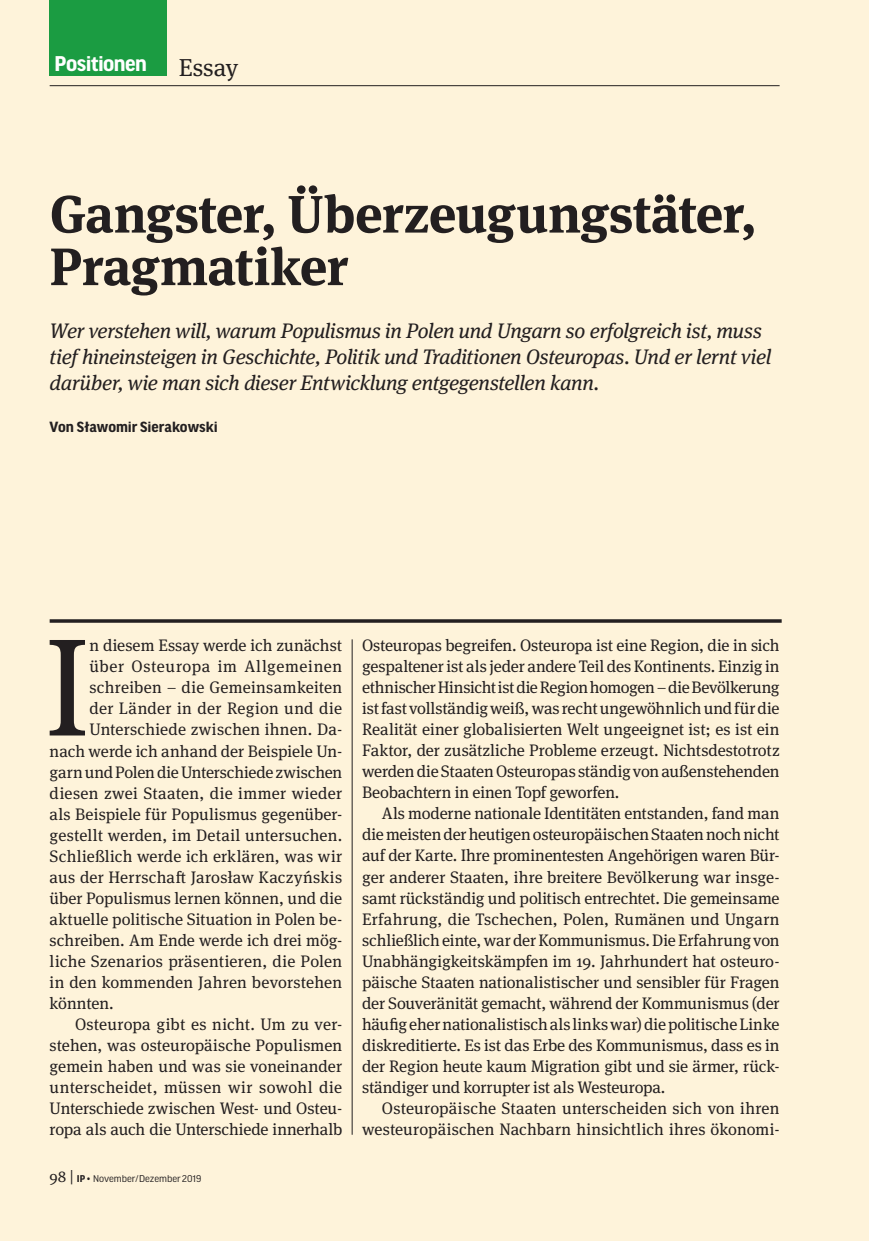
<style>
.page{position:relative;width:869px;height:1241px;background:#fff}
.page>*{position:absolute;margin:0;border:0;box-sizing:border-box;transform-origin:0 0}
.t1{font:138.6px "Meta Serif Pro";color:#231f20}
.t2{font:700 52.5px/52.5px "Meta Serif Pro";letter-spacing:-.015em;color:#231f20}
.t3{font:24.5px "Meta Serif Pro";letter-spacing:-.005em;color:#231f20}
.t4{font:700 22.75px "Good Headline Pro";letter-spacing:-.025em;color:#fff}
.t5{font:italic 21px/26.2px "Meta Serif Pro";letter-spacing:-.015em;color:#231f20}
.t6{font:16.62px/21px "Meta Serif Pro";letter-spacing:.005em;color:#231f20;text-align:justify}
.t7{font:16.62px "Meta Serif Pro";letter-spacing:.025em;color:#231f20}
.t8{font:16.62px "Meta Serif Pro";letter-spacing:.04em;color:#231f20}
.t9{font:700 15.75px "Good Headline Pro";color:#231f20}
.t10{font:10.5px "Good Headline Pro";color:#231f20}
.s1{font-family:"Meta Serif Pro";font-size:15.75px}
.s2{font-weight:700}
</style>
<div class="page">
<div style="left:0;top:0;width:868px;height:1240px;background:#fef3da"></div>
<hr style="left:50px;top:85px;width:729px;height:1px;background:#231f20">
<hr style="left:50px;top:619px;width:731px;height:3px;background:#231f20">
<hr style="left:351px;top:639px;width:1px;height:495px;background:#231f20">
<div style="left:50px;top:0;width:117px;height:76px;background:#1b9c42"></div>
<h3 class="t4" style="left:55px;top:53px;width:94px">Positionen</h3>
<h3 class="t3" style="left:179px;top:49px;width:61px">Essay</h3>
<h2 class="t2" style="left:50px;top:184px;width:708px">Gangster, Überzeugungstäter,<br>Pragmatiker</h2>
<p class="t5" style="left:50px;top:316px;width:722px">Wer verstehen will, warum Populismus in Polen und Ungarn so erfolgreich ist, muss tief hineinsteigen in Geschichte, Politik und Traditionen Osteuropas. Und er lernt viel darüber, wie man sich dieser Entwicklung entgegenstellen kann.</p>
<p class="t9" style="left:50px;top:419px;width:170px">Von Sławomir Sierakowski</p>
<h1 class="t1" style="left:44px;top:586px;width:47px">I</h1>
<p class="t6" style="left:89px;top:634px;width:254px">n diesem Essay werde ich zunächst</p>
<p class="t8" style="left:89px;top:654px;width:254px">über Osteuropa im Allgemeinen</p>
<p class="t6" style="left:89px;top:676px;width:254px">schreiben – die Gemeinsamkeiten</p>
<p class="t6" style="left:89px;top:697px;width:254px">der Länder in der Region und die</p>
<p class="t6" style="left:89px;top:718px;width:254px">Unterschiede zwischen ihnen. Da-</p>
<p class="t6" style="left:50px;top:739px;width:294px">nach werde ich anhand der Beispiele Un-</p>
<p class="t6" style="left:50px;top:760px;width:294px">garn und Polen die Unterschiede zwischen</p>
<p class="t6" style="left:50px;top:781px;width:294px">diesen zwei Staaten, die immer wieder</p>
<p class="t6" style="left:50px;top:802px;width:294px">als Beispiele für Populismus gegenüber-</p>
<p class="t6" style="left:50px;top:823px;width:294px">gestellt werden, im Detail untersuchen.</p>
<p class="t6" style="left:50px;top:844px;width:294px">Schließlich werde ich erklären, was wir</p>
<p class="t6" style="left:50px;top:865px;width:294px">aus der Herrschaft Jarosław Kaczyńskis</p>
<p class="t6" style="left:50px;top:886px;width:294px">über Populismus lernen können, und die</p>
<p class="t6" style="left:50px;top:907px;width:294px">aktuelle politische Situation in Polen be-</p>
<p class="t6" style="left:50px;top:928px;width:294px">schreiben. Am Ende werde ich drei mög-</p>
<p class="t6" style="left:50px;top:949px;width:294px">liche Szenarios präsentieren, die Polen</p>
<p class="t6" style="left:50px;top:970px;width:294px">in den kommenden Jahren bevorstehen</p>
<p class="t6" style="left:50px;top:991px;width:65px">könnten.</p>
<p class="t6" style="left:75px;top:1012px;width:268px">Osteuropa gibt es nicht. Um zu ver-</p>
<p class="t6" style="left:50px;top:1033px;width:294px">stehen, was osteuropäische Populismen</p>
<p class="t6" style="left:50px;top:1054px;width:294px">gemein haben und was sie voneinander</p>
<p class="t7" style="left:50px;top:1074px;width:294px">unterscheidet, müssen wir sowohl die</p>
<p class="t6" style="left:50px;top:1096px;width:294px">Unterschiede zwischen West- und Osteu-</p>
<p class="t6" style="left:50px;top:1117px;width:294px">ropa als auch die Unterschiede innerhalb</p>
<p class="t10" style="left:50px;top:1173px;width:153px"><span class="s1">98 |</span> <span class="s2">IP</span> • November/Dezember 2019</p>
<p class="t6" style="left:362px;top:634px;width:419px">Osteuropas begreifen. Osteuropa ist eine Region, die in sich gespaltener ist als jeder andere Teil des Kontinents. Einzig in ethnischer Hinsicht ist die Region homogen – die Bevölkerung ist fast vollständig weiß, was recht ungewöhnlich und für die Realität einer globalisierten Welt ungeeignet ist; es ist ein Faktor, der zusätzliche Probleme erzeugt. Nichtsdestotrotz werden die Staaten Osteuropas ständig von außenstehenden Beobachtern in einen Topf geworfen.</p>
<p class="t6" style="left:362px;top:802px;width:419px;text-indent:20px">Als moderne nationale Identitäten entstanden, fand man die meisten der heutigen osteuropäischen Staaten noch nicht auf der Karte. Ihre prominentesten Angehörigen waren Bür&shy;ger anderer Staaten, ihre breitere Bevölkerung war insge&shy;samt rückständig und politisch entrechtet. Die gemeinsame Erfahrung, die Tschechen, Polen, Rumänen und Ungarn schließlich einte, war der Kommunismus. Die Erfahrung von Unabhängigkeitskämpfen im 19. Jahrhundert hat osteuro&shy;päische Staaten nationalistischer und sensibler für Fragen der Souveränität gemacht, während der Kommunismus (der häufig eher nationalistisch als links war) die politische Linke diskreditierte. Es ist das Erbe des Kommunismus, dass es in der Region heute kaum Migration gibt und sie ärmer, rück&shy;ständiger und korrupter ist als Westeuropa.</p>
<p class="t6" style="left:362px;top:1096px;width:419px;text-align:right">Osteuropäische Staaten unterscheiden sich von ihren westeuropäischen Nachbarn hinsichtlich ihres ökonomi-</p>
</div>
